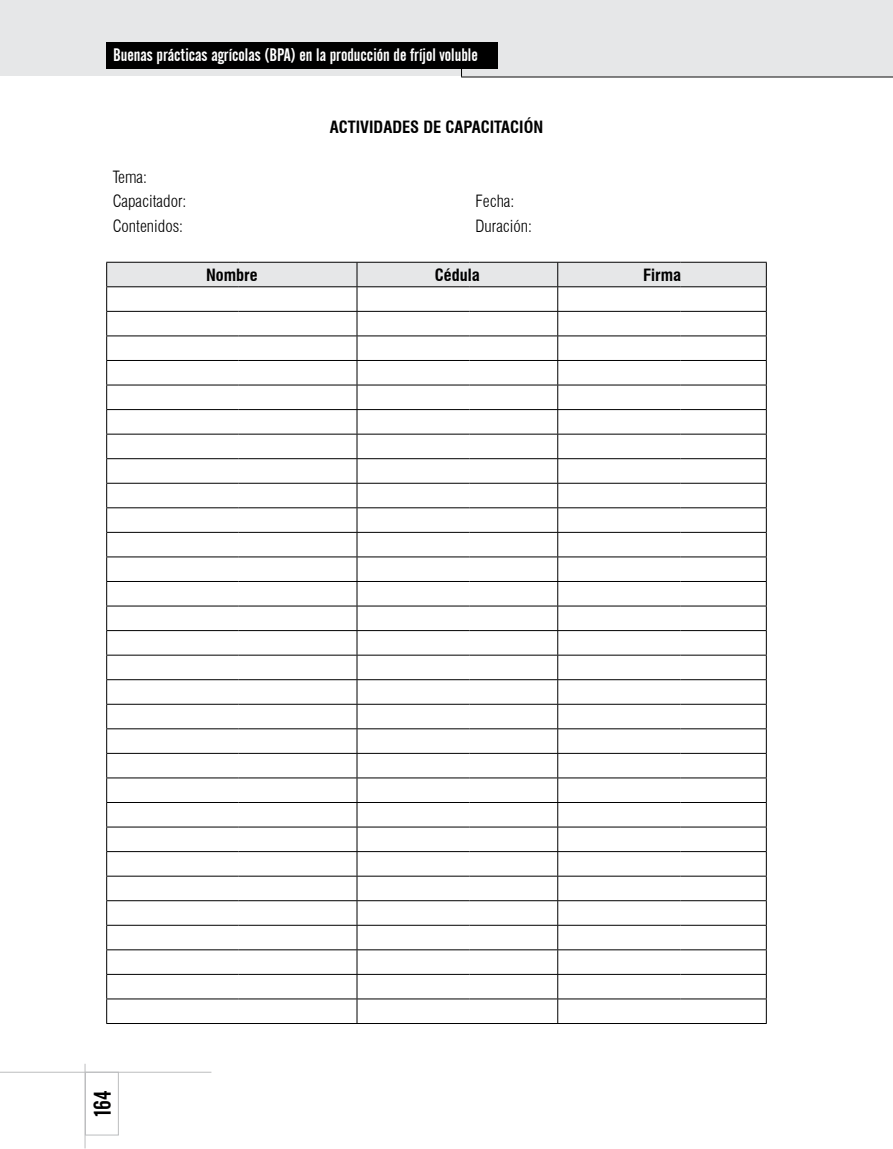
<style>
.page{position:relative;width:893px;height:1149px;background:#fff}
.page>*{position:absolute;margin:0;border:0;box-sizing:border-box;transform-origin:0 0}
.t1{font:24px "Alternate Gothic No 2 BT";color:#000}
.t2{font:18px "Alternate Gothic No 2 BT";color:#fff}
.t3{font:300 condensed 16.5px/24.6px "Swiss 721 BT";color:#000}
.t4{font:700 condensed 16.5px "Swiss 721 BT";color:#000}
</style>
<div class="page">
<div style="left:85px;top:1071px;width:34px;height:63px;border:1px solid #bcbdbf"></div>
<hr style="left:0;top:1071px;width:211px;height:1px;background:#bcbdbf">
<hr style="left:85px;top:1063px;width:1px;height:84px;background:#bcbdbf">
<div style="left:0;top:0;width:893px;height:76px;background:#e6e7e8"></div>
<hr style="left:461px;top:77px;width:432px;height:1px;background:#000">
<div style="left:106px;top:42px;width:392px;height:26px;background:#000"></div>
<hr style="left:461px;top:43px;width:1px;height:34px;background:#000">
<svg style="left:106px;top:262px;width:661px;height:760px"></svg>
<hr style="left:106px;top:1022px;width:661px;height:1px;background:#000">
<p class="t2" style="left:113px;top:45px;width:366px">Buenas prácticas agrícolas (BPA) en la producción de fríjol voluble</p>
<p class="t3" style="left:113px;top:164px;width:75px">Tema:<br>Capacitador:</p>
<p class="t4" style="left:330px;top:117px;width:215px">ACTIVIDADES DE CAPACITACIÓN</p>
<p class="t3" style="left:475px;top:189px;width:40px">Fecha:</p>
<p class="t3" style="left:113px;top:213px;width:72px">Contenidos:</p>
<p class="t3" style="left:475px;top:213px;width:58px">Duración:</p>
<p class="t4" style="left:206px;top:265px;width:53px">Nombre</p>
<p class="t4" style="left:435px;top:265px;width:46px">Cédula</p>
<p class="t4" style="left:643px;top:265px;width:40px">Firma</p>
<h1 class="t1" style="left:89px;top:1115px;width:27px;rotate:-90deg">164</h1>
</div>
